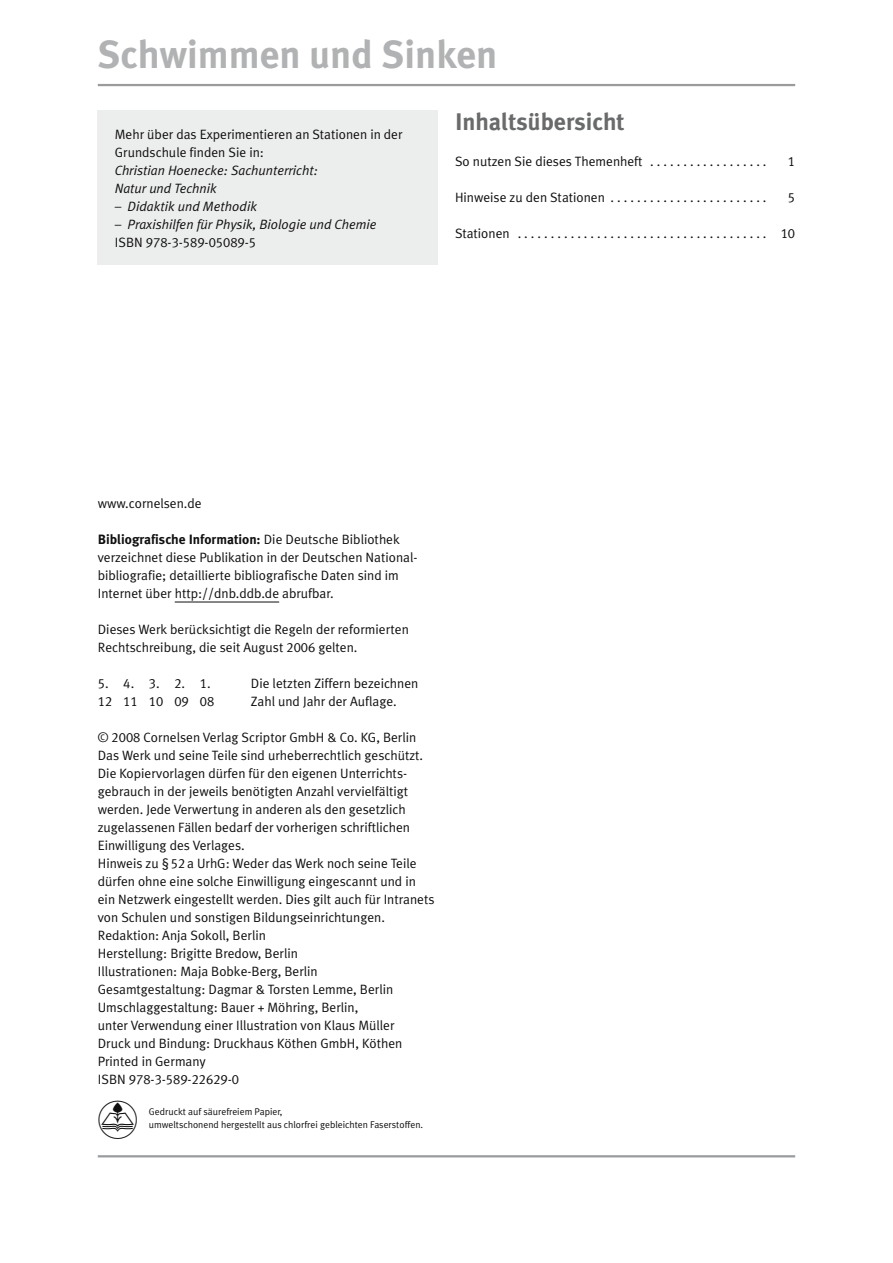
<style>
.page{position:relative;width:893px;height:1263px;background:#fff}
.page>*{position:absolute;margin:0;border:0;box-sizing:border-box;transform-origin:0 0}
._01_Überschrift_1{font:39px "Meta Plus CV Bold";color:#b1b2b3}
._25_Papierhinweis{font:39px "Sonder Plain";color:#100f10}
._02_Vorwort_ÜS_2{font:24px "Meta Plus CV Bold";color:#696a6b}
._20_Vorworttext{font:13.5px/18px "Meta Plus CV";color:#100f10}
._20_2_Vorworttext_NW{font:13.5px/18px "Meta Plus CV";color:#100f10}
._62_Inhaltsverzeichn{font:13.5px "Meta Plus CV";color:#100f10}
._20_Vorworttext-2{font:italic 13.5px "Meta Plus CV";color:#100f10}
._20_Vorworttext-3{font:13.5px "Meta Plus CV Caps";color:#100f10}
._20_2_Vorworttext_NW-2{font:13.5px "Meta Plus CV Caps";color:#100f10}
._62_Inhaltsverzeichn-2{font:13.5px "Meta Plus CV Caps";color:#100f10}
._25_Papierhinweis-2{font:9.75px/13.5px "Meta Plus CV";color:#100f10}
.s1{font-family:"Meta Plus CV"}
.s2{font-family:"Meta Plus CV Caps"}
.s3{font-family:"Meta Plus CV Bold"}
</style>
<div class="page">
<hr style="left:98px;top:84px;width:697px;height:2px;background:#9a9b9d">
<hr style="left:98px;top:1155px;width:697px;height:2px;background:#9a9b9d">
<hr style="left:175px;top:602px;width:104px;height:1px;background:#100f10">
<div style="left:98px;top:111px;width:340px;height:154px;background:#eceded"></div>
<p class="_01_Überschrift_1" style="left:98px;top:32px;width:401px">Schwimmen und Sinken</p>
<p class="_20_Vorworttext" style="left:115px;top:125px;width:289px">Mehr über das Experimentieren an Stationen in der<br>Grundschule finden Sie in:</p>
<p class="_20_Vorworttext-2" style="left:115px;top:163px;width:204px">Christian Hoenecke: Sachunterricht:</p>
<p class="_20_Vorworttext-2" style="left:115px;top:181px;width:104px">Natur und Technik</p>
<p class="_20_Vorworttext-2" style="left:115px;top:199px;width:144px">– Didaktik und Methodik</p>
<p class="_20_Vorworttext-2" style="left:115px;top:217px;width:263px">– Praxishilfen für Physik, Biologie und Chemie</p>
<p class="_20_Vorworttext-3" style="left:115px;top:235px;width:143px"><span class="s1">ISBN</span> 978-3-589-05089-5</p>
<p class="_02_Vorwort_ÜS_2" style="left:455px;top:108px;width:171px">Inhaltsübersicht</p>
<p class="_62_Inhaltsverzeichn" style="left:455px;top:154px;width:313px">So nutzen Sie dieses Themenheft . . . . . . . . . . . . . . . . . .</p>
<p class="_62_Inhaltsverzeichn-2" style="left:788px;top:154px;width:9px">1</p>
<p class="_62_Inhaltsverzeichn" style="left:455px;top:190px;width:313px">Hinweise zu den Stationen ........................</p>
<p class="_62_Inhaltsverzeichn-2" style="left:788px;top:190px;width:9px">5</p>
<p class="_62_Inhaltsverzeichn" style="left:455px;top:226px;width:342px">Stationen ...................................... <span class="s2">10</span></p>
<p class="_20_2_Vorworttext_NW" style="left:98px;top:494px;width:105px">www.cornelsen.de</p>
<p class="_20_2_Vorworttext_NW" style="left:98px;top:530px;width:321px"><span class="s3">Bibliografische Information:</span> Die Deutsche Bibliothek verzeichnet diese Publikation in der Deutschen National&shy;bibliografie; detaillierte bibliografische Daten sind im Internet über http://dnb.ddb.de abrufbar.</p>
<p class="_20_2_Vorworttext_NW" style="left:98px;top:620px;width:313px">Dieses Werk berücksichtigt die Regeln der reformierten<br>Rechtschreibung, die seit August <span class="s2">2006</span> gelten.</p>
<p class="_20_Vorworttext-3" style="left:98px;top:676px;width:114px">5. 4. 3. 2. 1.</p>
<p class="_20_Vorworttext" style="left:251px;top:674px;width:169px">Die letzten Ziffern bezeichnen</p>
<p class="_20_2_Vorworttext_NW-2" style="left:98px;top:694px;width:118px">12 11 10 09 08</p>
<p class="_20_2_Vorworttext_NW" style="left:251px;top:692px;width:145px">Zahl und Jahr der Auflage.</p>
<p class="_20_Vorworttext" style="left:98px;top:728px;width:320px">© <span class="s2">2008</span> Cornelsen Verlag Scriptor GmbH &amp; Co. KG, Berlin</p>
<p class="_20_Vorworttext" style="left:98px;top:746px;width:325px">Das Werk und seine Teile sind urheberrechtlich geschützt.<br>Die Kopiervorlagen dürfen für den eigenen Unterrichts&shy;gebrauch in der jeweils benötigten Anzahl vervielfältigt werden. Jede Verwertung in anderen als den gesetzlich zugelassenen Fällen bedarf der vorherigen schriftlichen Einwilligung des Verlages.</p>
<p class="_20_Vorworttext" style="left:98px;top:854px;width:338px">Hinweis zu §<span class="s2">52</span>a UrhG: Weder das Werk noch seine Teile dürfen ohne eine solche Einwilligung eingescannt und in ein Netzwerk eingestellt werden. Dies gilt auch für Intranets von Schulen und sonstigen Bildungseinrichtungen.</p>
<p class="_20_Vorworttext" style="left:98px;top:926px;width:170px">Redaktion: Anja Sokoll, Berlin</p>
<p class="_20_Vorworttext" style="left:98px;top:944px;width:202px">Herstellung: Brigitte Bredow, Berlin</p>
<p class="_20_Vorworttext" style="left:98px;top:962px;width:221px">Illustrationen: Maja Bobke-Berg, Berlin</p>
<p class="_20_Vorworttext" style="left:98px;top:980px;width:297px">Gesamtgestaltung: Dagmar &amp; Torsten Lemme, Berlin</p>
<p class="_20_Vorworttext" style="left:98px;top:998px;width:262px">Umschlaggestaltung: Bauer + Möhring, Berlin,</p>
<p class="_20_Vorworttext" style="left:98px;top:1016px;width:298px">unter Verwendung einer Illustration von Klaus Müller</p>
<p class="_20_Vorworttext" style="left:98px;top:1034px;width:306px">Druck und Bindung: Druckhaus Köthen GmbH, Köthen</p>
<p class="_20_Vorworttext" style="left:98px;top:1052px;width:110px">Printed in Germany</p>
<p class="_20_2_Vorworttext_NW-2" style="left:98px;top:1072px;width:143px">ISBN 978-3-589-22629-0</p>
<p class="_25_Papierhinweis" style="left:98px;top:1099px;width:42px">L</p>
<p class="_25_Papierhinweis-2" style="left:149px;top:1104px;width:275px">Gedruckt auf säurefreiem Papier,<br>umweltschonend hergestellt aus chlorfrei gebleichten Faserstoffen.</p>
</div>
